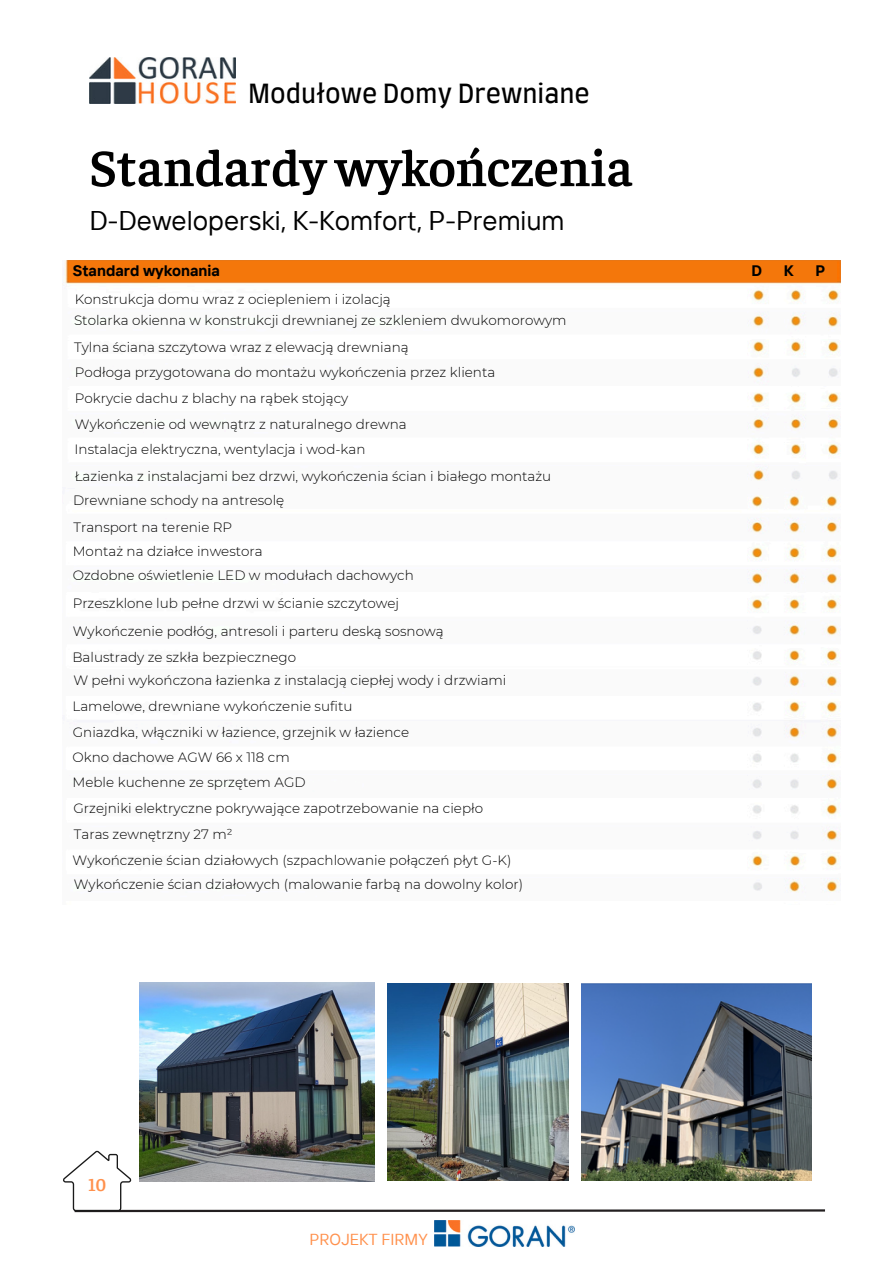
<style>
.page{position:relative;width:894px;height:1264px;background:#fff}
.page>*{position:absolute;margin:0;border:0;box-sizing:border-box;transform-origin:0 0}
.t1{font:600 52.5px "Faustina";color:#000}
.t2{font:27px "TT Interphases";color:#000}
.t3{font:25.2px "Farro";color:#000}
.t4{font:600 18px "Faustina";color:#ff914d}
.t5{font:15.9px "TT Interphases";color:#ff914d}
.t6{font:700 15.15px "TT Interphases";color:#000}
.t7{font:300 13.5px "Montserrat";color:#000}
</style>
<div class="page">
<img style="left:89px;top:57px;width:147px;height:46px">
<img style="left:581px;top:983px;width:230px;height:167px">
<svg style="left:63px;top:1150px;width:762px;height:63px"></svg>
<img style="left:434px;top:1220px;width:140px;height:26px">
<img style="left:139px;top:983px;width:235px;height:198px">
<img style="left:387px;top:983px;width:181px;height:197px">
<img style="left:65px;top:261px;width:775px;height:632px">
<div style="left:69px;top:261px;width:767px;height:21px;background:#f4770b"></div>
<p class="t3" style="left:248px;top:82px;width:343px">Modułowe Domy Drewniane</p>
<p class="t1" style="left:89px;top:131px;width:545px">Standardy wykończenia</p>
<p class="t2" style="left:89px;top:203px;width:476px">D-Deweloperski, K-Komfort, P-Premium</p>
<p class="t6" style="left:73px;top:261px;width:148px">Standard wykonania</p>
<p class="t7" style="left:75px;top:290px;width:317px">Konstrukcja domu wraz z ociepleniem i izolacją</p>
<p class="t7" style="left:74px;top:312px;width:494px">Stolarka okienna w konstrukcji drewnianej ze szkleniem dwukomorowym</p>
<p class="t7" style="left:74px;top:338px;width:336px">Tylna ściana szczytowa wraz z elewacją drewnianą</p>
<p class="t7" style="left:75px;top:364px;width:421px">Podłoga przygotowana do montażu wykończenia przez klienta</p>
<p class="t7" style="left:75px;top:390px;width:275px">Pokrycie dachu z blachy na rąbek stojący</p>
<p class="t7" style="left:75px;top:416px;width:333px">Wykończenie od wewnątrz z naturalnego drewna</p>
<p class="t7" style="left:75px;top:440px;width:292px">Instalacja elektryczna, wentylacja i wod-kan</p>
<p class="t7" style="left:75px;top:467px;width:478px">Łazienka z instalacjami bez drzwi, wykończenia ścian i białego montażu</p>
<p class="t7" style="left:73px;top:492px;width:212px">Drewniane schody na antresolę</p>
<p class="t7" style="left:73px;top:518px;width:160px">Transport na terenie RP</p>
<p class="t7" style="left:73px;top:543px;width:191px">Montaż na działce inwestora</p>
<p class="t7" style="left:73px;top:567px;width:342px">Ozdobne oświetlenie LED w modułach dachowych</p>
<p class="t7" style="left:73px;top:595px;width:328px">Przeszklone lub pełne drzwi w ścianie szczytowej</p>
<p class="t7" style="left:73px;top:623px;width:372px">Wykończenie podłóg, antresoli i parteru deską sosnową</p>
<p class="t7" style="left:72px;top:648px;width:225px">Balustrady ze szkła bezpiecznego</p>
<p class="t7" style="left:73px;top:672px;width:434px">W pełni wykończona łazienka z instalacją ciepłej wody i drzwiami</p>
<p class="t7" style="left:72px;top:697px;width:281px">Lamelowe, drewniane wykończenie sufitu</p>
<p class="t7" style="left:73px;top:724px;width:338px">Gniazdka, włączniki w łazience, grzejnik w łazience</p>
<p class="t7" style="left:72px;top:748px;width:219px">Okno dachowe AGW 66 x 118 cm</p>
<p class="t7" style="left:72px;top:774px;width:234px">Meble kuchenne ze sprzętem AGD</p>
<p class="t7" style="left:73px;top:799px;width:411px">Grzejniki elektryczne pokrywające zapotrzebowanie na ciepło</p>
<h4 class="t7" style="left:74px;top:826px;width:160px">Taras zewnętrzny 27 m²</h4>
<p class="t7" style="left:73px;top:851px;width:440px">Wykończenie ścian działowych (szpachlowanie połączeń płyt G-K)</p>
<p class="t7" style="left:74px;top:875px;width:450px">Wykończenie ścian działowych (malowanie farbą na dowolny kolor)</p>
<p class="t4" style="left:88px;top:1172px;width:20px">10</p>
<p class="t5" style="left:309px;top:1229px;width:120px">PROJEKT FIRMY</p>
<p class="t6" style="left:751px;top:261px;width:12px">D</p>
<p class="t6" style="left:783px;top:261px;width:11px">K</p>
<p class="t6" style="left:815px;top:261px;width:11px">P</p>
</div>
